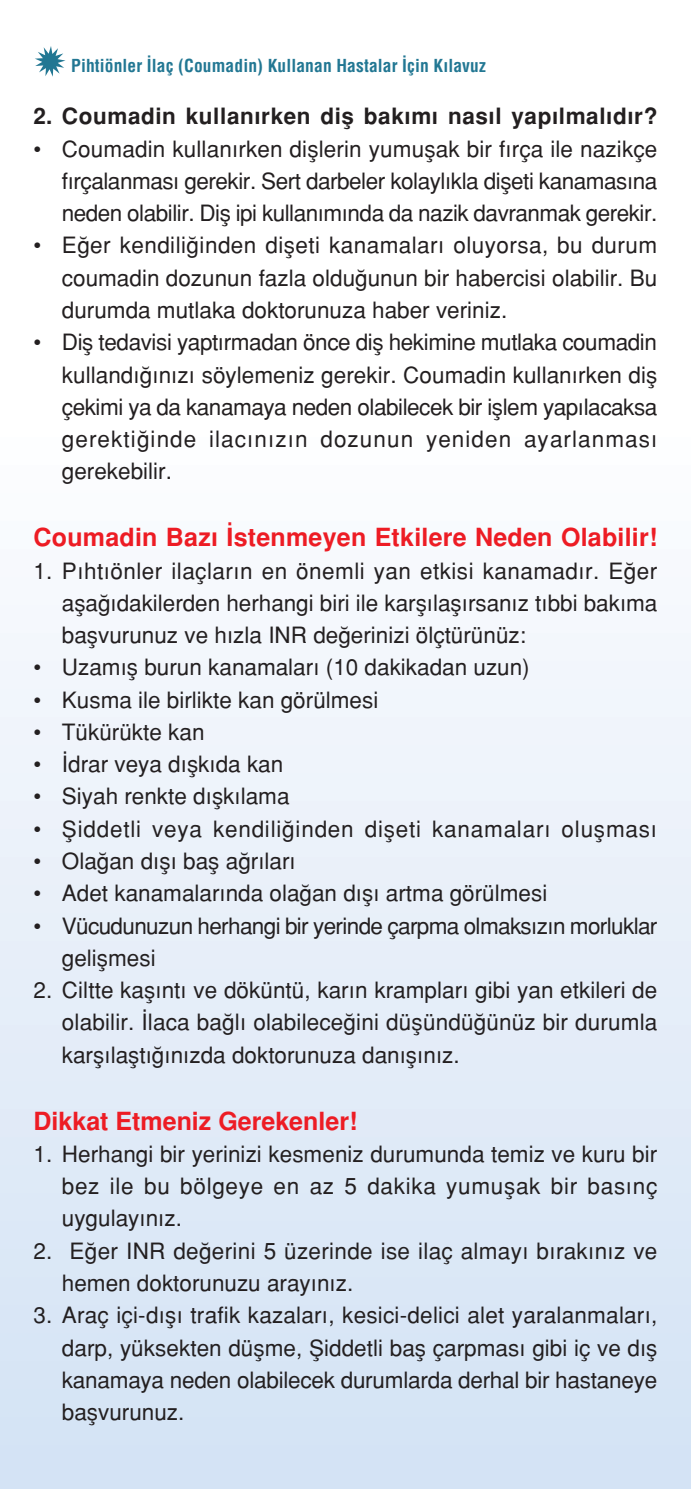
<style>
.page{position:relative;width:691px;height:1489px;background:#fff}
.page>*{position:absolute;margin:0;border:0;box-sizing:border-box;transform-origin:0 0}
.t1{font:25px "Helvetica Turk B";letter-spacing:.01em;color:#ed1c24}
.t2{font:22.5px/32.2px "Helvetica Turk";color:#231f20;text-align:justify}
.t3{font:22.5px/32.2px "Helvetica Turk";letter-spacing:-.03em;color:#231f20}
.t4{font:22.5px "Helvetica Turk";letter-spacing:.035em;color:#231f20}
.t5{font:22.5px "Helvetica Turk B";letter-spacing:.025em;color:#231f20}
.t6{font:17.5px "Helvetica Condensed Turk B";letter-spacing:.005em;color:#227793}
</style>
<div class="page">
<div style="left:0;top:1471px;width:691px;height:17px;background:#d4e3f5"></div>
<div style="left:0;top:1444px;width:691px;height:28px;background:#d4e3f5"></div>
<div style="left:0;top:1416px;width:691px;height:28px;background:#d5e4f5"></div>
<div style="left:0;top:1388px;width:691px;height:28px;background:#d6e5f5"></div>
<div style="left:0;top:1360px;width:691px;height:28px;background:#d7e5f5"></div>
<div style="left:0;top:1332px;width:691px;height:28px;background:#d8e6f6"></div>
<div style="left:0;top:1304px;width:691px;height:28px;background:#d9e6f6"></div>
<div style="left:0;top:1276px;width:691px;height:28px;background:#dae7f6"></div>
<div style="left:0;top:1248px;width:691px;height:28px;background:#dbe8f6"></div>
<div style="left:0;top:1220px;width:691px;height:28px;background:#dce8f7"></div>
<div style="left:0;top:1192px;width:691px;height:28px;background:#dde9f7"></div>
<div style="left:0;top:1164px;width:691px;height:28px;background:#deeaf7"></div>
<div style="left:0;top:1136px;width:691px;height:28px;background:#dfeaf7"></div>
<div style="left:0;top:1108px;width:691px;height:28px;background:#e1eaf7"></div>
<div style="left:0;top:1080px;width:691px;height:28px;background:#e2ecf8"></div>
<div style="left:0;top:1052px;width:691px;height:28px;background:#e3ecf8"></div>
<div style="left:0;top:1024px;width:691px;height:28px;background:#e4ecf8"></div>
<div style="left:0;top:997px;width:691px;height:27px;background:#e5eef9"></div>
<div style="left:0;top:969px;width:691px;height:27px;background:#e6eef9"></div>
<div style="left:0;top:941px;width:691px;height:27px;background:#e7eef9"></div>
<div style="left:0;top:913px;width:691px;height:27px;background:#e8f0f9"></div>
<div style="left:0;top:885px;width:691px;height:28px;background:#e9f0f9"></div>
<div style="left:0;top:857px;width:691px;height:28px;background:#eaf0f9"></div>
<div style="left:0;top:829px;width:691px;height:28px;background:#ebf2fa"></div>
<div style="left:0;top:801px;width:691px;height:28px;background:#edf2fa"></div>
<div style="left:0;top:773px;width:691px;height:28px;background:#eef4fb"></div>
<div style="left:0;top:745px;width:691px;height:28px;background:#eff4fb"></div>
<div style="left:0;top:717px;width:691px;height:28px;background:#f0f4fb"></div>
<div style="left:0;top:689px;width:691px;height:28px;background:#f1f6fc"></div>
<div style="left:0;top:661px;width:691px;height:28px;background:#f2f6fc"></div>
<div style="left:0;top:633px;width:691px;height:28px;background:#f3f7fc"></div>
<div style="left:0;top:605px;width:691px;height:28px;background:#f5f8fd"></div>
<div style="left:0;top:577px;width:691px;height:28px;background:#f6f9fd"></div>
<div style="left:0;top:549px;width:691px;height:28px;background:#f7f9fd"></div>
<div style="left:0;top:521px;width:691px;height:28px;background:#f8fbfe"></div>
<div style="left:0;top:493px;width:691px;height:28px;background:#fafcfe"></div>
<div style="left:0;top:465px;width:691px;height:28px;background:#fbfcfe"></div>
<svg style="left:35px;top:46px;width:30px;height:31px"></svg>
<p class="t6" style="left:71px;top:55px;width:416px">Pihtiönler ‹laç (Coumadin) Kullanan Hastalar ‹çin K›lavuz</p>
<p class="t5" style="left:34px;top:103px;width:625px">2. Coumadin kullan›rken difl bak›m› nas›l yap›lmal›d›r?</p>
<p class="t2" style="left:62px;top:132px;width:597px;text-indent:-28px">• Coumadin kullan›rken difllerin yumuflak bir f›rça ile nazikçe f›rçalanmas› gerekir. Sert darbeler kolayl›kla difleti kanamas›na neden olabilir. Difl ipi kullan›m›nda da nazik davranmak gerekir.</p>
<p class="t2" style="left:62px;top:229px;width:597px;text-indent:-28px">• E¤er kendili¤inden difleti kanamalar› oluyorsa, bu durum coumadin dozunun fazla oldu¤unun bir habercisi olabilir. Bu durumda mutlaka doktorunuza haber veriniz.</p>
<p class="t2" style="left:62px;top:326px;width:597px;text-indent:-28px">• Difl tedavisi yapt›rmadan önce difl hekimine mutlaka coumadin kulland›¤›n›z› söylemeniz gerekir. Coumadin kullan›rken difl çekimi ya da kanamaya neden olabilecek bir ifllem yap›lacaksa gerekti¤inde ilac›n›z›n dozunun yeniden ayarlanmas› gerekebilir.</p>
<p class="t1" style="left:34px;top:522px;width:625px">Coumadin Baz› ‹stenmeyen Etkilere Neden Olabilir!</p>
<p class="t2" style="left:62px;top:554px;width:597px;text-indent:-28px">1. P›ht›önler ilaçlar›n en önemli yan etkisi kanamad›r. E¤er afla¤›dakilerden herhangi biri ile karfl›lafl›rsan›z t›bbi bak›ma baflvurunuz ve h›zla INR de¤erinizi ölçtürünüz:</p>
<p class="t2" style="left:34px;top:651px;width:498px">• Uzam›fl burun kanamalar› (10 dakikadan uzun)</p>
<p class="t2" style="left:34px;top:683px;width:346px">• Kusma ile birlikte kan görülmesi</p>
<p class="t2" style="left:34px;top:715px;width:172px">• Tükürükte kan</p>
<p class="t2" style="left:34px;top:748px;width:251px">• ‹drar veya d›flk›da kan</p>
<p class="t2" style="left:34px;top:780px;width:257px">• Siyah renkte d›flk›lama</p>
<p class="t4" style="left:34px;top:815px;width:625px">• fiiddetli veya kendili¤inden difleti kanamalar› oluflmas›</p>
<p class="t2" style="left:34px;top:844px;width:264px">• Ola¤an d›fl› bafl a¤r›lar›</p>
<p class="t2" style="left:34px;top:877px;width:515px">• Adet kanamalar›nda ola¤an d›fl› artma görülmesi</p>
<p class="t3" style="left:62px;top:909px;width:597px;text-indent:-28px">• Vücudunuzun herhangi bir yerinde çarpma olmaks›z›n morluklar geliflmesi</p>
<p class="t2" style="left:62px;top:973px;width:597px;text-indent:-28px">2. Ciltte kafl›nt› ve döküntü, kar›n kramplar› gibi yan etkileri de olabilir. ‹laca ba¤l› olabilece¤ini düflündü¤ünüz bir durumla karfl›laflt›¤›n›zda doktorunuza dan›fl›n›z.</p>
<p class="t1" style="left:34px;top:1105px;width:325px">Dikkat Etmeniz Gerekenler!</p>
<p class="t2" style="left:62px;top:1137px;width:597px;text-indent:-28px">1. Herhangi bir yerinizi kesmeniz durumunda temiz ve kuru bir bez ile bu bölgeye en az 5 dakika yumuflak bir bas›nç uygulay›n›z.</p>
<p class="t2" style="left:62px;top:1234px;width:597px;text-indent:-28px">2. E¤er INR de¤erini 5 üzerinde ise ilaç almay› b›rak›n›z ve hemen doktorunuzu aray›n›z.</p>
<p class="t2" style="left:62px;top:1298px;width:597px;text-indent:-28px">3. Araç içi-d›fl› trafik kazalar›, kesici-delici alet yaralanmalar›, darp, yüksekten düflme, fiiddetli bafl çarpmas› gibi iç ve d›fl kanamaya neden olabilecek durumlarda derhal bir hastaneye baflvurunuz.</p>
</div>
